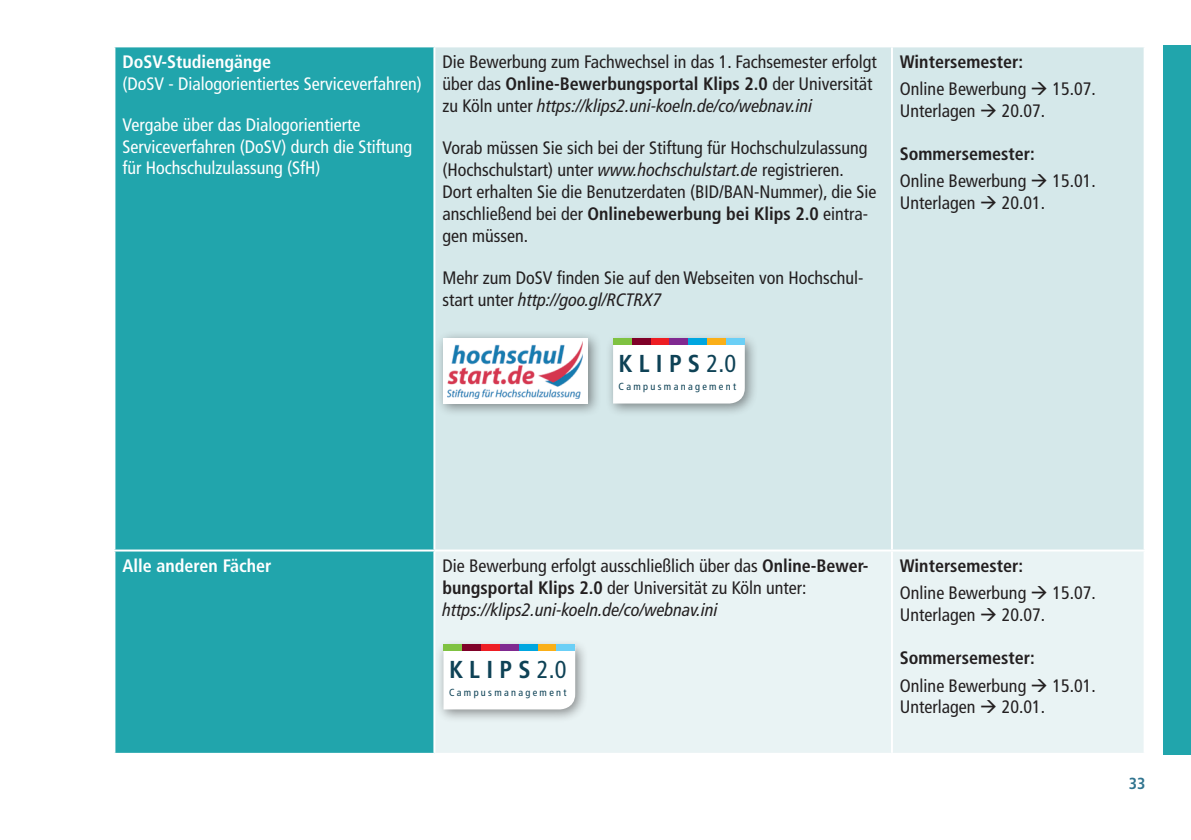
<style>
.page{position:relative;width:1191px;height:840px;background:#fff}
.page>*{position:absolute;margin:0;border:0;box-sizing:border-box;transform-origin:0 0}
.t1{font:700 condensed 24.4px "Frutiger LT Com";letter-spacing:.255em;color:#0e4256}
.t2{font:condensed 18px/22px "Frutiger LT Com";color:#231f20}
.t3{font:condensed 18px/21.6px "Frutiger LT Com";color:#fff}
.t4{font:700 condensed 18px "Frutiger LT Com";color:#fff}
.t5{font:700 condensed 16px "Frutiger LT Com";color:#30748f}
.t6{font:condensed 10.2px "Frutiger LT Com";letter-spacing:.225em;color:#0e4256}
.s1{font-weight:700}
.s2{font-style:italic}
.s3{font-weight:400}
</style>
<div class="page">
<div style="left:115px;top:47px;width:318px;height:705px;background:#21a5ac"></div>
<div style="left:435px;top:47px;width:708px;height:502px;background:#d5e8ea"></div>
<div style="left:435px;top:551px;width:708px;height:201px;background:#e9f3f4"></div>
<hr style="left:891px;top:47px;width:2px;height:502px;background:#fff">
<hr style="left:113px;top:549px;width:321px;height:2px;background:#fff">
<hr style="left:891px;top:551px;width:2px;height:201px;background:#fff">
<div style="left:1163px;top:45px;width:28px;height:709px;background:#21a5ac"></div>
<div style="left:605px;top:333px;width:153px;height:84px;background:#231f20;opacity:.5"></div>
<svg style="left:613px;top:344px;width:132px;height:59px"></svg>
<div style="left:632px;top:338px;width:18px;height:6px;background:#7f0128"></div>
<div style="left:613px;top:338px;width:19px;height:6px;background:#7fc241"></div>
<div style="left:650px;top:338px;width:19px;height:6px;background:#ee1d23"></div>
<div style="left:669px;top:338px;width:19px;height:6px;background:#802990"></div>
<div style="left:688px;top:338px;width:19px;height:6px;background:#00a6e0"></div>
<div style="left:707px;top:338px;width:19px;height:6px;background:#faaf18"></div>
<div style="left:726px;top:338px;width:19px;height:6px;background:#6bcff6"></div>
<div style="left:435px;top:638px;width:154px;height:84px;background:#231f20;opacity:.5"></div>
<svg style="left:443px;top:650px;width:132px;height:59px"></svg>
<div style="left:462px;top:643px;width:19px;height:7px;background:#7f0128"></div>
<div style="left:443px;top:643px;width:19px;height:7px;background:#7fc241"></div>
<div style="left:481px;top:643px;width:19px;height:7px;background:#ee1d23"></div>
<div style="left:500px;top:643px;width:19px;height:7px;background:#802990"></div>
<div style="left:519px;top:643px;width:18px;height:7px;background:#00a6e0"></div>
<div style="left:537px;top:643px;width:19px;height:7px;background:#faaf18"></div>
<div style="left:556px;top:643px;width:19px;height:7px;background:#6bcff6"></div>
<div style="left:435px;top:330px;width:166px;height:87px;background:#231f20;opacity:.5"></div>
<div style="left:443px;top:338px;width:145px;height:65px;background:#fff"></div>
<img style="left:447px;top:343px;width:135px;height:55px">
<p class="t4" style="left:122px;top:51px;width:150px">DoSV-Studiengänge</p>
<p class="t3" style="left:122px;top:72px;width:301px">(DoSV - Dialogorientiertes Serviceverfahren)</p>
<p class="t3" style="left:122px;top:114px;width:291px">Vergabe über das Dialogorientierte<br>Serviceverfahren (DoSV) durch die Stiftung für Hochschulzulassung (SfH)</p>
<p class="t2" style="left:442px;top:50px;width:436px">Die Bewerbung zum Fachwechsel in das 1. Fachsemester erfolgt über das <span class="s1">Online-Bewerbungsportal Klips 2.0</span> der Universität zu Köln unter <span class="s2">https://klips2.uni-koeln.de/co/webnav.ini</span></p>
<p class="t2" style="left:442px;top:136px;width:435px">Vorab müssen Sie sich bei der Stiftung für Hochschulzulassung (Hochschulstart) unter <span class="s2">www.hochschulstart.de</span> registrieren.<br>Dort erhalten Sie die Benutzerdaten (BID/BAN-Nummer), die Sie anschließend bei der <span class="s1">Onlinebewerbung bei Klips 2.0</span> eintra&shy;gen müssen.</p>
<p class="t2" style="left:442px;top:266px;width:422px">Mehr zum DoSV finden Sie auf den Webseiten von Hochschul&shy;start unter <span class="s2">http://goo.gl/RCTRX7</span></p>
<h1 class="t1" style="left:618px;top:348px;width:119px">KLIPS<span class="s3">2.0</span></h1>
<p class="t6" style="left:618px;top:380px;width:119px">Campusmanagement</p>
<p class="t2" style="left:900px;top:48px;width:197px;line-height:27.2px"><span class="s1">Wintersemester:<br></span>Online Bewerbung → 15.07.</p>
<p class="t2" style="left:900px;top:99px;width:147px">Unterlagen → 20.07.</p>
<p class="t2" style="left:900px;top:140px;width:197px;line-height:27.2px"><span class="s1">Sommersemester:<br></span>Online Bewerbung → 15.01.</p>
<p class="t2" style="left:900px;top:191px;width:147px">Unterlagen → 20.01.</p>
<p class="t4" style="left:122px;top:554px;width:150px">Alle anderen Fächer</p>
<p class="t2" style="left:442px;top:554px;width:427px">Die Bewerbung erfolgt ausschließlich über das <span class="s1">Online-Bewer&shy;bungsportal Klips 2.0</span> der Universität zu Köln unter: <span class="s2">https://klips2.uni-koeln.de/co/webnav.ini</span></p>
<p class="t2" style="left:900px;top:551px;width:197px;line-height:27.2px"><span class="s1">Wintersemester:<br></span>Online Bewerbung → 15.07.</p>
<p class="t2" style="left:900px;top:603px;width:147px">Unterlagen → 20.07.</p>
<p class="t2" style="left:900px;top:643px;width:197px;line-height:27.2px"><span class="s1">Sommersemester:<br></span>Online Bewerbung → 15.01.</p>
<p class="t2" style="left:900px;top:695px;width:147px">Unterlagen → 20.01.</p>
<h1 class="t1" style="left:449px;top:654px;width:119px">KLIPS<span class="s3">2.0</span></h1>
<p class="t6" style="left:449px;top:685px;width:119px">Campusmanagement</p>
<p class="t5" style="left:1129px;top:773px;width:18px">33</p>
</div>
